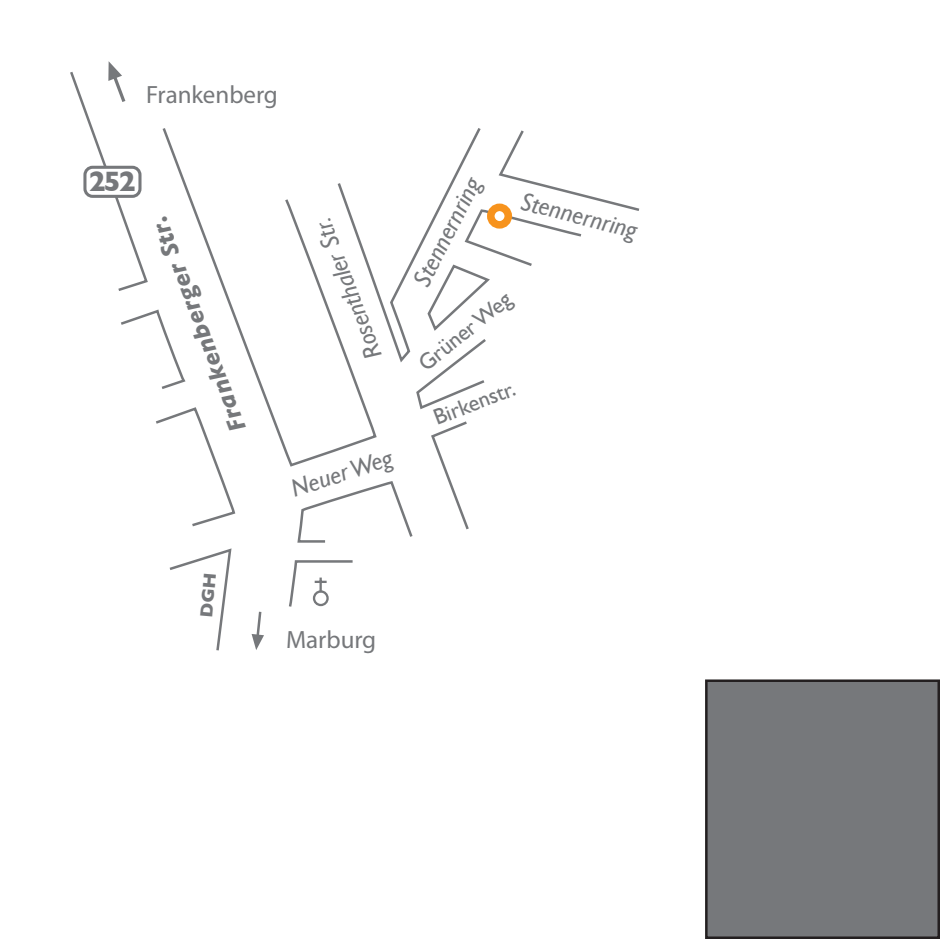
<style>
.page{position:relative;width:940px;height:939px;background:#fff}
.page>*{position:absolute;margin:0;border:0;box-sizing:border-box;transform-origin:0 0}
.t1{font:700 28.5px "Gill Sans";color:#76787b}
.t2{font:italic 25.25px "Gill Sans";color:#76787b}
.t3{font:condensed 25px "Gill Sans";color:#76787b}
.t4{font:italic 25px "Gill Sans";color:#76787b}
.t5{font:italic 700 24.75px "Gill Sans";color:#76787b}
.t6{font:22.5px "Gill Sans";color:#76787b}
</style>
<div class="page">
<svg style="left:232px;top:199px;width:237px;height:331px"></svg>
<svg style="left:516px;top:130px;width:124px;height:136px"></svg>
<svg style="left:289px;top:560px;width:64px;height:47px"></svg>
<svg style="left:70px;top:71px;width:162px;height:580px"></svg>
<svg style="left:82px;top:164px;width:61px;height:32px"></svg>
<svg style="left:108px;top:61px;width:19px;height:44px"></svg>
<svg style="left:154px;top:407px;width:260px;height:136px"></svg>
<svg style="left:251px;top:611px;width:13px;height:38px"></svg>
<svg style="left:336px;top:128px;width:180px;height:279px"></svg>
<div style="left:706px;top:680px;width:232px;height:257px;background:#76787b"></div>
<div style="left:705px;top:679px;width:235px;height:259px;border:2px solid #231f20"></div>
<svg style="left:200px;top:573px;width:16px;height:43px"></svg>
<p class="t3" style="left:146px;top:82px;width:133px">Frankenberg</p>
<p class="t1" style="left:89px;top:165px;width:48px">252</p>
<p class="t5" style="left:226px;top:436px;width:230px;rotate:-111deg">Frankenberger Str.</p>
<p class="t2" style="left:360px;top:363px;width:150px;rotate:-111deg">Rosentha el r Str.</p>
<p class="t4" style="left:287px;top:475px;width:106px;rotate:-18deg">NeuerWeg</p>
<p class="t2" style="left:407px;top:278px;width:120px;rotate:-63deg">Stennernring</p>
<p class="t2" style="left:525px;top:187px;width:121px;rotate:14deg">Stennernring</p>
<p class="t6" style="left:413px;top:356px;width:114px;rotate:-39deg">GrünerWeg</p>
<p class="t6" style="left:430px;top:406px;width:87px;rotate:-21deg">Birkenstr.</p>
<p class="t3" style="left:286px;top:627px;width:92px">Marburg</p>
</div>
